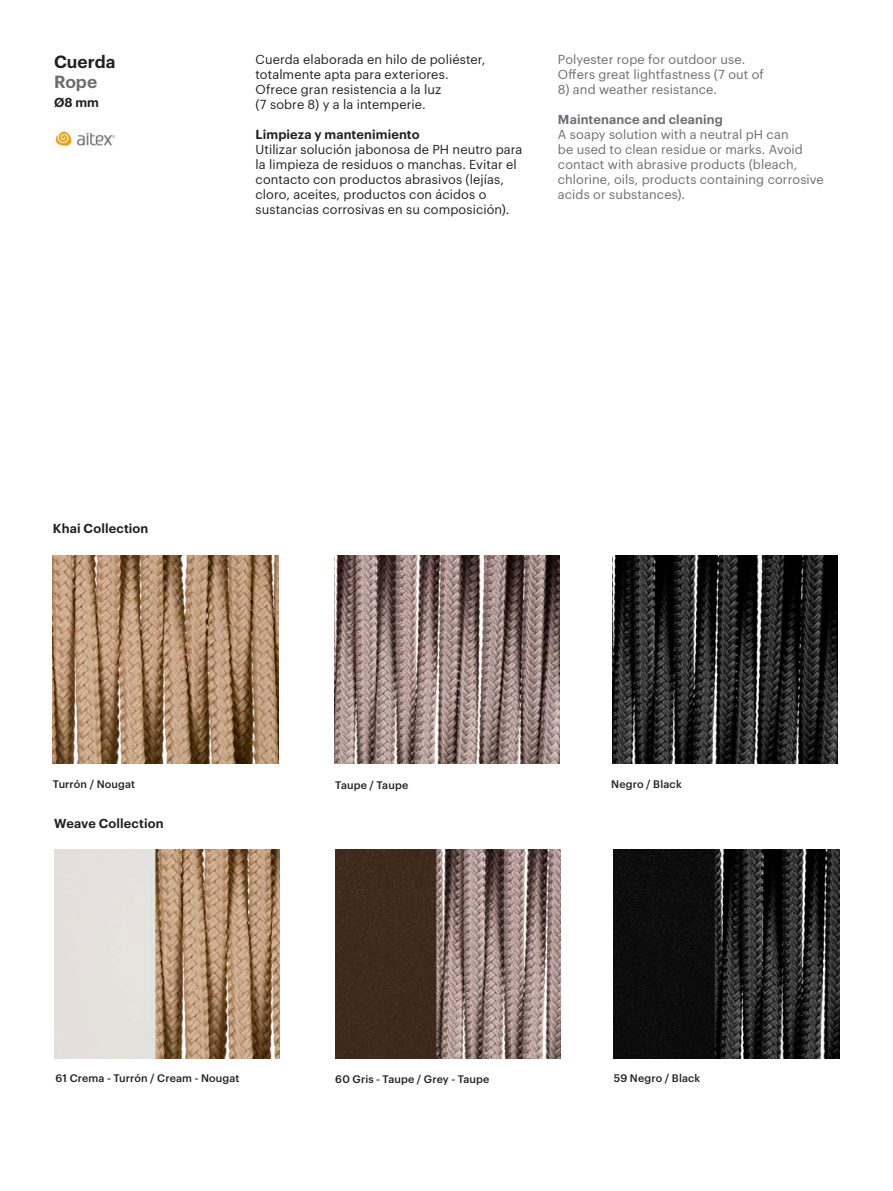
<style>
.page{position:relative;width:893px;height:1191px;background:#fff}
.page>*{position:absolute;margin:0;border:0;box-sizing:border-box;transform-origin:0 0}
.t1{font:600 17.25px "Graphik";letter-spacing:.005em;color:#231f20}
.t2{font:600 17.25px "Graphik";color:#6c6d70}
.t3{font:12.75px/15px "Graphik";letter-spacing:.01em;color:#231f20}
.t4{font:12.75px/15px "Graphik";letter-spacing:.01em;color:#6c6d70}
.t5{font:600 12.75px "Graphik";letter-spacing:.01em;color:#231f20}
.t6{font:600 12.75px "Graphik";letter-spacing:.01em;color:#6c6d70}
.t7{font:500 10.8px "Graphik";letter-spacing:.015em;color:#231f20}
</style>
<div class="page">
<img style="left:54px;top:849px;width:226px;height:209px">
<img style="left:335px;top:849px;width:226px;height:209px">
<img style="left:614px;top:849px;width:225px;height:209px">
<img style="left:53px;top:555px;width:225px;height:208px">
<img style="left:334px;top:555px;width:225px;height:208px">
<img style="left:612px;top:555px;width:226px;height:208px">
<img style="left:48px;top:128px;width:67px;height:20px">
<p class="t1" style="left:54px;top:49px;width:63px">Cuerda</p>
<p class="t2" style="left:54px;top:68px;width:45px">Rope</p>
<p class="t5" style="left:54px;top:93px;width:47px">Ø8 mm</p>
<p class="t3" style="left:256px;top:51px;width:231px">Cuerda elaborada en hilo de poliéster, totalmente apta para exteriores.<br>Ofrece gran resistencia a la luz<br>(7 sobre 8) y a la intemperie.</p>
<p class="t5" style="left:256px;top:125px;width:166px">Limpieza y mantenimiento</p>
<p class="t3" style="left:256px;top:141px;width:268px">Utilizar solución jabonosa de PH neutro para la limpieza de residuos o manchas. Evitar el contacto con productos abrasivos (lejías, cloro, aceites, productos con ácidos o sustancias corrosivas en su composición).</p>
<p class="t4" style="left:558px;top:51px;width:207px">Polyester rope for outdoor use.<br>Offers great lightfastness (7 out of</p>
<p class="t4" style="left:558px;top:81px;width:161px">8) and weather resistance.</p>
<p class="t6" style="left:558px;top:110px;width:166px">Maintenance and cleaning</p>
<p class="t4" style="left:558px;top:126px;width:267px">A soapy solution with a neutral pH can<br>be used to clean residue or marks. Avoid contact with abrasive products (bleach, chlorine, oils, products containing corrosive</p>
<p class="t4" style="left:558px;top:186px;width:129px">acids or substances).</p>
<p class="t5" style="left:53px;top:519px;width:97px">Khai Collection</p>
<p class="t7" style="left:53px;top:775px;width:84px">Turrón / Nougat</p>
<p class="t7" style="left:335px;top:776px;width:75px">Taupe / Taupe</p>
<p class="t7" style="left:611px;top:775px;width:72px">Negro / Black</p>
<p class="t5" style="left:54px;top:813px;width:111px">Weave Collection</p>
<p class="t7" style="left:56px;top:1069px;width:186px">61 Crema - Turrón / Cream - Nougat</p>
<p class="t7" style="left:335px;top:1070px;width:156px">60 Gris - Taupe / Grey - Taupe</p>
<p class="t7" style="left:614px;top:1069px;width:88px">59 Negro / Black</p>
</div>
